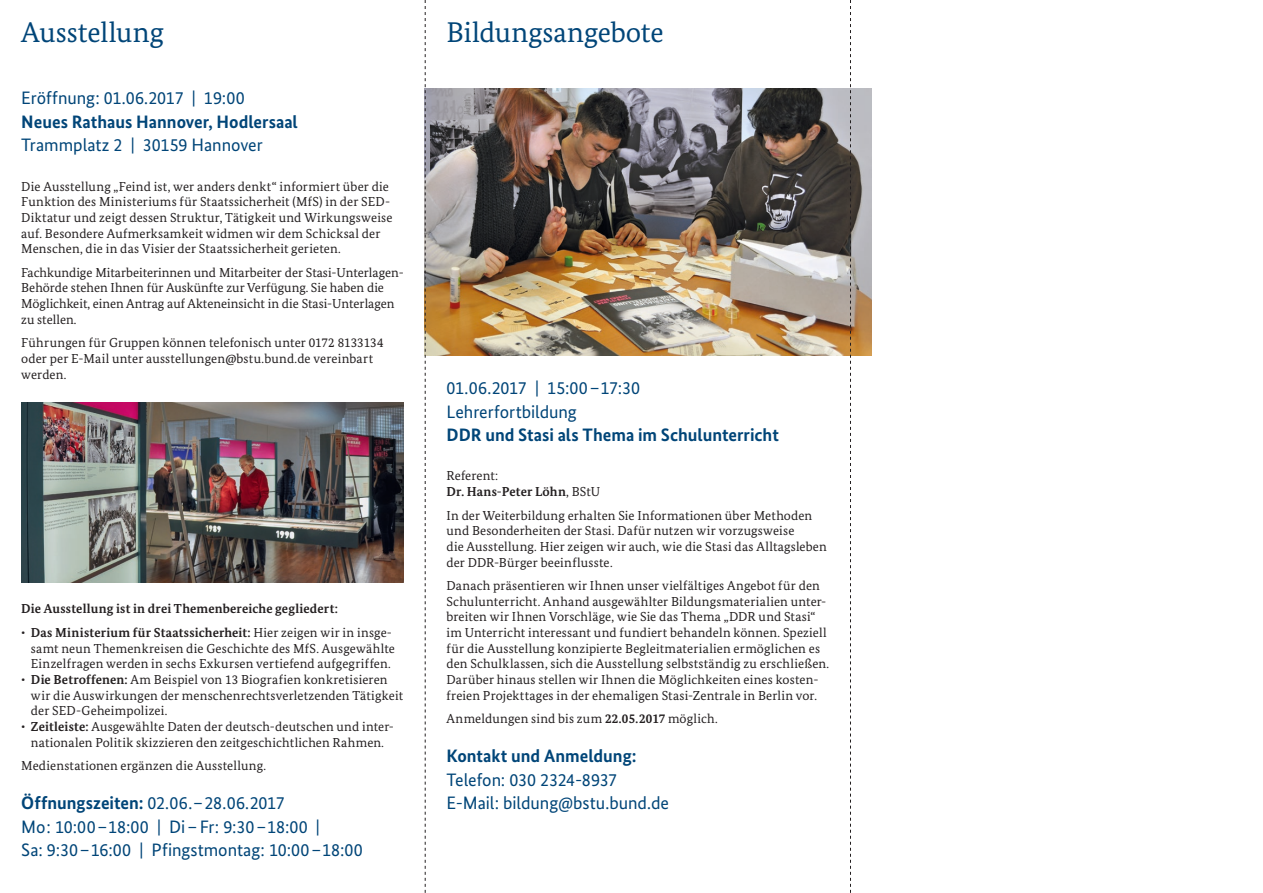
<style>
.page{position:relative;width:1263px;height:893px;background:#fff}
.page>*{position:absolute;margin:0;border:0;box-sizing:border-box;transform-origin:0 0}
.t1{font:28.5px "Bundes Serif";letter-spacing:-.005em;color:#004578}
.t2{font:18px/23.5px "Bundes Sans";letter-spacing:-.005em;color:#004578}
.t3{font:700 18px "Bundes Sans";color:#004578}
.t4{font:13.05px/15.6px "Bundes Serif";letter-spacing:.01em;color:#231f20}
.t5{font:700 13.05px/15.6px "Bundes Serif";letter-spacing:.01em;color:#231f20}
.s1{font-style:italic}
.s2{font-weight:700}
.s3{font-weight:400}
</style>
<div class="page">
<img style="left:426px;top:89px;width:446px;height:266px">
<img style="left:21px;top:402px;width:383px;height:180px">
<svg style="left:425px;top:0;width:1px;height:893px"></svg>
<svg style="left:850px;top:0;width:1px;height:893px"></svg>
<h1 class="t1" style="left:21px;top:15px;width:144px">Ausstellung</h1>
<h2 class="t2" style="left:21px;top:86px;width:225px">Eröffnung: 01.06.2017 | 19:00</h2>
<h2 class="t3" style="left:21px;top:111px;width:278px">Neues Rathaus Hannover, Hodlersaal</h2>
<h2 class="t2" style="left:21px;top:133px;width:243px">Trammplatz 2 | 30159 Hannover</h2>
<p class="t4" style="left:21px;top:178px;width:373px">Die Ausstellung „Feind ist, wer anders denkt“ informiert über die Funktion des Ministeriums für Staatssicherheit (MfS) in der SED-Diktatur und zeigt dessen Struktur, Tätigkeit und Wirkungsweise auf. Besondere Aufmerksamkeit widmen wir dem Schicksal der Menschen, die in das Visier der Staatssicherheit gerieten.</p>
<p class="t4" style="left:21px;top:264px;width:384px">Fachkundige Mitarbeiterinnen und Mitarbeiter der Stasi-Unterlagen-Behörde stehen Ihnen für Auskünfte zur Verfügung. Sie haben die Möglichkeit, einen Antrag auf Akteneinsicht in die Stasi-Unterlagen zu stellen.</p>
<p class="t4" style="left:21px;top:335px;width:364px">Führungen für Gruppen können telefonisch unter 0172 8133134 oder per E-Mail unter ausstellungen@bstu.bund.de vereinbart werden.</p>
<p class="t5" style="left:21px;top:601px;width:318px">Die Ausstellung ist in drei Themenbereiche gegliedert:</p>
<p class="t4" style="left:31px;top:625px;width:366px;text-indent:-10px"><span class="s1">•</span> <span class="s2">Das Ministerium für Staatssicherheit:</span> Hier zeigen wir in insge&shy;samt neun Themenkreisen die Geschichte des MfS. Ausgewählte<br>Einzelfragen werden in sechs Exkursen vertiefend aufgegriffen.</p>
<p class="t4" style="left:31px;top:671px;width:374px;text-indent:-10px"><span class="s1">•</span> <span class="s2">Die Betroffenen:</span> Am Beispiel von 13 Biografien konkretisieren wir die Auswirkungen der menschenrechtsverletzenden Tätigkeit der SED-Geheimpolizei.</p>
<p class="t4" style="left:21px;top:718px;width:374px;text-align:center"><span class="s1">•</span> <span class="s2">Zeitleiste:</span> Ausgewählte Daten der deutsch-deutschen und inter&shy;nationalen Politik skizzieren den zeitgeschichtlichen Rahmen<span class="s1">.</span></p>
<p class="t4" style="left:21px;top:758px;width:246px">Medienstationen ergänzen die Ausstellung.</p>
<h2 class="t2" style="left:21px;top:791px;width:343px"><span class="s2">Öffnungszeiten:</span> 02.06.–28.06.2017<br>Mo: 10:00–18:00 | Di–Fr: 9:30–18:00 |<br>Sa: 9:30–16:00 | Pfingstmontag: 10:00–18:00</h2>
<h1 class="t1" style="left:446px;top:15px;width:219px">Bildungsangebote</h1>
<h2 class="t2" style="left:446px;top:376px;width:195px">01.06.2017 | 15:00–17:30<br>Lehrerfortbildung</h2>
<h2 class="t3" style="left:446px;top:424px;width:334px">DDR und Stasi als Thema im Schulunterricht</h2>
<p class="t5" style="left:446px;top:468px;width:155px"><span class="s3">Referent:<br></span>Dr. Hans-Peter Löhn<span class="s3">, BStU</span></p>
<p class="t4" style="left:446px;top:507px;width:382px">In der Weiterbildung erhalten Sie Informationen über Methoden und Besonderheiten der Stasi. Dafür nutzen wir vorzugsweise<br>die Ausstellung. Hier zeigen wir auch, wie die Stasi das Alltagsleben der DDR-Bürger beeinflusste.</p>
<p class="t4" style="left:446px;top:578px;width:384px">Danach präsentieren wir Ihnen unser vielfältiges Angebot für den Schulunterricht. Anhand ausgewählter Bildungsmaterialien unter&shy;breiten wir Ihnen Vorschläge, wie Sie das Thema „DDR und Stasi“ im Unterricht interessant und fundiert behandeln können. Speziell für die Ausstellung konzipierte Begleitmaterialien ermöglichen es den Schulklassen, sich die Ausstellung selbstständig zu erschließen.<br>Darüber hinaus stellen wir Ihnen die Möglichkeiten eines kosten&shy;freien Projekttages in der ehemaligen Stasi-Zentrale in Berlin vor.</p>
<p class="t4" style="left:446px;top:711px;width:273px">Anmeldungen sind bis zum <span class="s2">22.05.2017</span> möglich.</p>
<h2 class="t3" style="left:446px;top:745px;width:192px">Kontakt und Anmeldung:</h2>
<h2 class="t2" style="left:446px;top:768px;width:224px">Telefon: 030 2324-8937<br>E-Mail: bildung@bstu.bund.de</h2>
</div>
